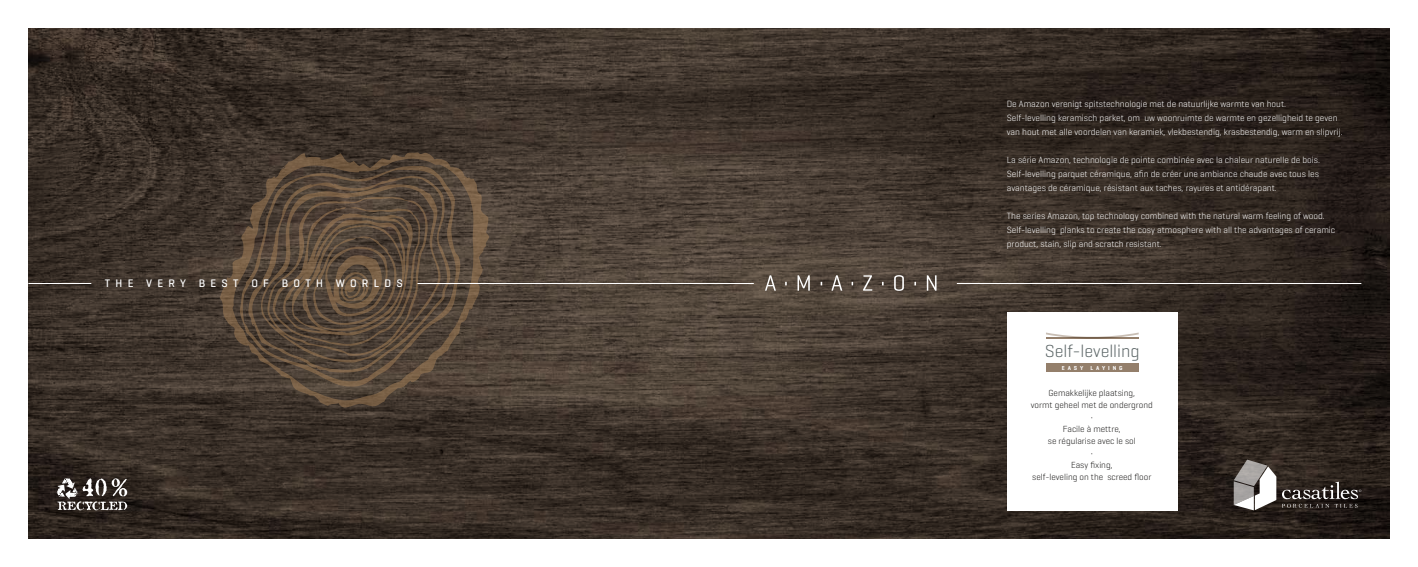
<style>
.page{position:relative;width:1418px;height:567px;background:#fff}
.page>*{position:absolute;margin:0;border:0;box-sizing:border-box;transform-origin:0 0}
.t1{font:300 17.8px "Geogrotesque";color:#5a6465}
.t2{font:500 11.1px "Geogrotesque";letter-spacing:.47em;color:#fff}
.t3{font:300 9.2px/14px "Geogrotesque";color:#fff}
.t4{font:300 9px/12px "Geogrotesque";color:#181716;text-align:center}
.t5{font:600 5.9px "Geogrotesque";letter-spacing:.5em;color:#fff}
</style>
<div class="page">
<img style="left:28px;top:28px;width:1361px;height:511px">
<div style="left:1007px;top:312px;width:170px;height:198px;background:#fff"></div>
<svg style="left:220px;top:152px;width:269px;height:256px;background:#574739"></svg>
<hr style="left:28px;top:283px;width:63px;height:1px;background:#fff">
<hr style="left:956px;top:283px;width:405px;height:1px;background:#fff">
<hr style="left:417px;top:283px;width:336px;height:1px;background:#fff">
<svg style="left:1233px;top:460px;width:128px;height:50px;background:#5d5652"></svg>
<svg style="left:765px;top:275px;width:171px;height:16px;background:#695e55"></svg>
<svg style="left:57px;top:478px;width:70px;height:32px"></svg>
<svg style="left:1046px;top:333px;width:92px;height:6px"></svg>
<div style="left:1045px;top:364px;width:93px;height:8px;background:#947f6b"></div>
<p class="t2" style="left:105px;top:276px;width:299px">THE VERY BEST OF BOTH WORLDS</p>
<p class="t3" style="left:1006px;top:96px;width:337px">De Amazon verenigt spitstechnologie met de natuurlijke warmte van hout.<br>Self-levelling keramisch parket, om uw woonruimte de warmte en gezelligheid te geven van hout met alle voordelen van keramiek, vlekbestendig, krasbestendig, warm en slipvrij.</p>
<p class="t3" style="left:1006px;top:152px;width:315px">La série Amazon, technologie de pointe combinée avec la chaleur naturelle de bois.<br>Self-levelling parquet céramique, afin de créer une ambiance chaude avec tous les avantages de céramique, résistant aux taches, rayures et antidérapant.</p>
<p class="t3" style="left:1006px;top:208px;width:330px">The series Amazon, top technology combined with the natural warm feeling of wood.<br>Self-levelling planks to create the cosy atmosphere with all the advantages of ceramic product, stain, slip and scratch resistant.</p>
<h1 class="t1" style="left:1044px;top:339px;width:96px">Self-levelling</h1>
<p class="t5" style="left:1061px;top:364px;width:62px">EASY LAYING</p>
<p class="t4" style="left:1030px;top:387px;width:123px">Gemakkelijke plaatsing,<br>vormt geheel met de ondergrond •<br>Facile à mettre,<br>se régularise avec le sol<br>•<br>Easy fixing,<br>self-leveling on the screed floor</p>
</div>
